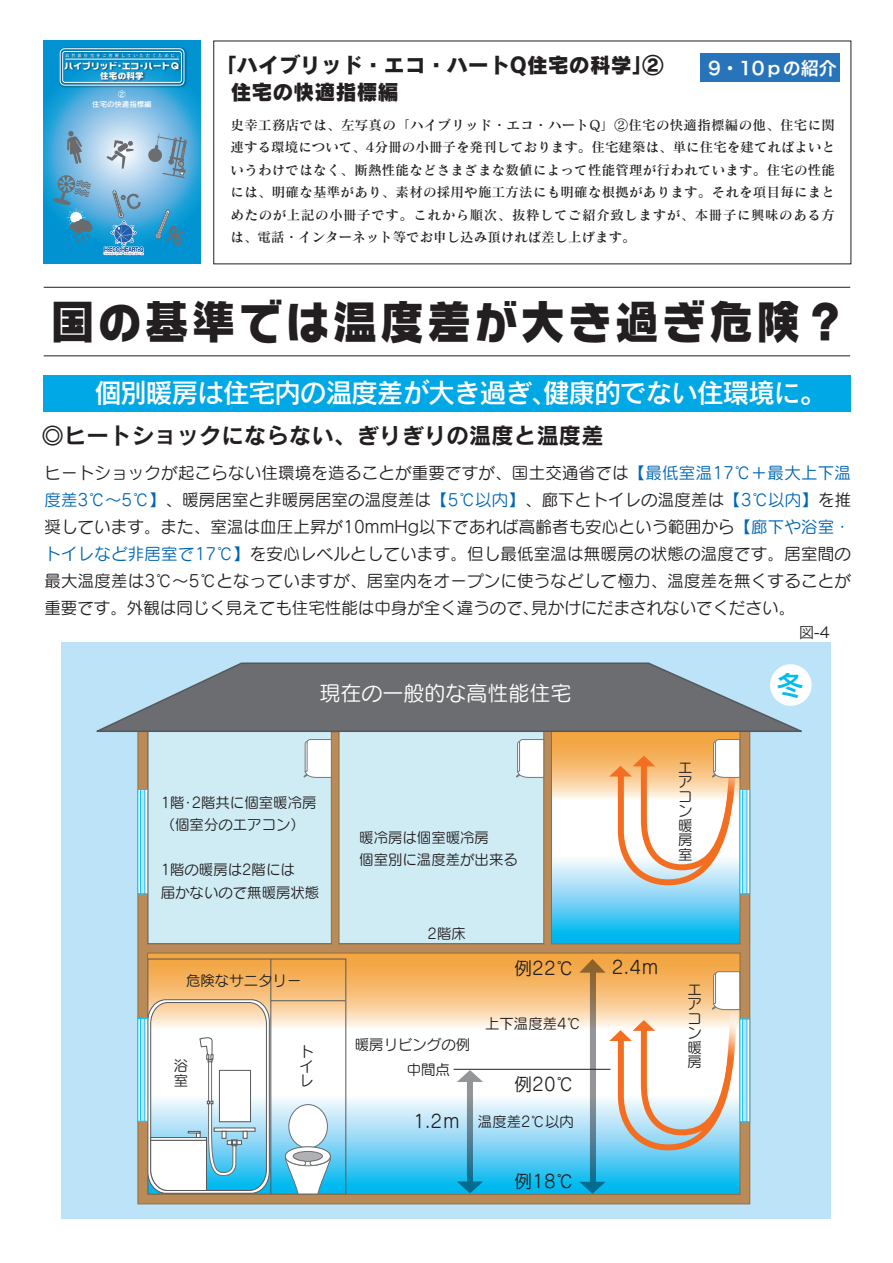
<style>
.page{position:relative;width:893px;height:1263px;background:#fff}
.page>*{position:absolute;margin:0;border:0;box-sizing:border-box;transform-origin:0 0}
.t1{font:45px "NIS WNKS L10 S10 83 pv RKSJ H";letter-spacing:.1em;color:#231f20;scale:.95 1}
.t2{font:28.05px "Rodin CID DB";color:#00bcf1}
.t3{font:27px "Rodin CID DB";letter-spacing:-.05em;color:#fff}
.t4{font:22.5px "Rodin CID B";color:#231f20}
.t5{font:21px/27px "Rodin CID EB";color:#231f20}
.t6{font:21px "Seurat CID M";color:#fff}
.t7{font:18px "Seurat CID M";color:#231f20}
.t8{font:18px "Hira Kaku Pro W6";color:#fff}
.t9{font:16.5px/27px "Seurat CID M";color:#231f20;text-align:justify}
.t10{font:15px "Hira Kaku Pro W3";color:#231f20}
.t11{font:14.4px/14.4px "Seurat CID M";color:#231f20}
.t12{font:13.5px/22.5px "Matisse CID DB";color:#231f20;text-align:justify}
.t13{font:8.4px/10.4px "NIS WNKS L10 S10 83 pv RKSJ H";letter-spacing:.04em;color:#fff;text-align:center}
.t14{font:7.35px "Rodin CID DB";color:#fff}
.t15{font:4.2px "Matisse CID DB";letter-spacing:.54em;color:#fff;scale:.95 1}
.s1{color:#0166b3}
.s2{font-size:18px}
</style>
<div class="page">
<div style="left:700px;top:54px;width:140px;height:28px;background:#2874bb"></div>
<svg style="left:43px;top:41px;width:158px;height:223px;background:#49acdc"></svg>
<svg style="left:148px;top:133px;width:39px;height:45px;background:#85aac5"></svg>
<svg style="left:155px;top:210px;width:30px;height:36px"></svg>
<svg style="left:65px;top:131px;width:17px;height:33px"></svg>
<svg style="left:107px;top:140px;width:27px;height:29px"></svg>
<svg style="left:52px;top:174px;width:39px;height:53px;background:#50a1c9"></svg>
<div style="left:82px;top:220px;width:9px;height:9px;background:#6b6b6e;border-radius:4px"></div>
<div style="left:78px;top:219px;width:8px;height:8px;background:#6b6b6e;border-radius:3px"></div>
<div style="left:74px;top:221px;width:8px;height:8px;background:#6b6b6e;border-radius:4px"></div>
<svg style="left:69px;top:222px;width:9px;height:9px"></svg>
<div style="left:74px;top:225px;width:9px;height:9px;background:#6b6b6e;border-radius:4px"></div>
<div style="left:79px;top:222px;width:9px;height:10px;background:#6b6b6e;border-radius:4px"></div>
<div style="left:84px;top:223px;width:9px;height:9px;background:#6b6b6e;border-radius:4px"></div>
<svg style="left:74px;top:233px;width:15px;height:9px"></svg>
<svg style="left:104px;top:190px;width:40px;height:67px;background:#5fa5d1"></svg>
<img style="left:58px;top:47px;width:129px;height:42px">
<div style="left:60px;top:48px;width:124px;height:38px;border:1px solid #fff;border-radius:5px"></div>
<img style="left:61px;top:50px;width:124px;height:36px">
<img style="left:183px;top:52px;width:3px;height:9px">
<img style="left:63px;top:49px;width:120px;height:34px">
<img style="left:64px;top:57px;width:118px;height:5px">
<hr style="left:65px;top:59px;width:114px;height:1px;background:#fff">
<hr style="left:44px;top:287px;width:806px;height:1px;background:#231f20">
<hr style="left:44px;top:355px;width:806px;height:1px;background:#231f20">
<div style="left:43px;top:375px;width:808px;height:36px;background:#00a8e6"></div>
<div style="left:62px;top:642px;width:769px;height:577px;background:#bce3f8"></div>
<svg style="left:770px;top:664px;width:42px;height:42px"></svg>
<svg style="left:137px;top:733px;width:613px;height:472px;background:#c5d5cd"></svg>
<svg style="left:303px;top:739px;width:29px;height:39px"></svg>
<svg style="left:516px;top:739px;width:28px;height:39px"></svg>
<svg style="left:609px;top:739px;width:131px;height:146px;background:#f2d3b5"></svg>
<svg style="left:579px;top:959px;width:161px;height:235px;background:#c4d0c6"></svg>
<svg style="left:96px;top:662px;width:712px;height:71px"></svg>
<svg style="left:138px;top:1018px;width:10px;height:104px"></svg>
<svg style="left:140px;top:1018px;width:5px;height:104px"></svg>
<div style="left:138px;top:789px;width:10px;height:105px;background:#b4eafa;border:1px solid #15c0f2"></div>
<svg style="left:140px;top:789px;width:5px;height:105px"></svg>
<div style="left:740px;top:789px;width:10px;height:105px;background:#9ae4f9;border:1px solid #15c0f2"></div>
<svg style="left:742px;top:789px;width:5px;height:105px"></svg>
<div style="left:740px;top:1019px;width:10px;height:103px;background:#9ae4f9;border:1px solid #15c0f2"></div>
<svg style="left:742px;top:1019px;width:5px;height:103px"></svg>
<svg style="left:285px;top:1104px;width:46px;height:91px;background:#c5e0e9"></svg>
<svg style="left:147px;top:999px;width:123px;height:195px;background:#d1e2e6"></svg>
<p class="t15" style="left:66px;top:53px;width:123px">高性能住宅をご理解していただくために。</p>
<p class="t13" style="left:65px;top:60px;width:116px">ハイブリッド・エコ・ハートＱ住宅の科学</p>
<p class="t14" style="left:118px;top:90px;width:9px">②</p>
<p class="t14" style="left:92px;top:100px;width:61px">住宅の快適指標編</p>
<p class="t5" style="left:230px;top:51px;width:435px;text-indent:-14px">「ハイブリッド・エコ・ハートQ住宅の科学」②住宅の快適指標編</p>
<p class="t12" style="left:231px;top:113px;width:606px">史幸工務店では、左写真の「ハイブリッド・エコ・ハートQ」②住宅の快適指標編の他、住宅に関連する環境について、4分冊の小冊子を発刊しております。住宅建築は、単に住宅を建てればよいというわけではなく、断熱性能などさまざまな数値によって性能管理が行われています。住宅の性能には、明確な基準があり、素材の採用や施工方法にも明確な根拠があります。それを項目毎にまとめたのが上記の小冊子です。これから順次、抜粋してご紹介致しますが、本冊子に興味のある方は、電話・インターネット等でお申し込み頂ければ差し上げます。</p>
<p class="t8" style="left:708px;top:52px;width:130px">9・10ｐの紹介</p>
<h1 class="t1" style="left:51px;top:294px;width:839px">国の基準では温度差が大き過ぎ危険？</h1>
<h3 class="t3" style="left:95px;top:375px;width:733px">個別暖房は住宅内の温度差が大き過ぎ、健康的でない住環境に。</h3>
<h3 class="t4" style="left:41px;top:421px;width:564px">◎ヒートショックにならない、ぎりぎりの温度と温度差</h3>
<p class="t9" style="left:44px;top:459px;width:808px">ヒートショックが起こらない住環境を造ることが重要ですが、国土交通省では<span class="s1">【最低室温17℃＋最大上下温度差3℃～5℃】</span>、暖房居室と非暖房居室の温度差は<span class="s1">【5℃以内】</span>、廊下とトイレの温度差は<span class="s1">【3℃以内】</span>を推奨しています。また、室温は血圧上昇が10mmHg以下であれば高齢者も安心という範囲から<span class="s1">【廊下や浴室・トイレなど非居室で17℃】</span>を安心レベルとしています。但し最低室温は無暖房の状態の温度です。居室間の最大温度差は3℃～5℃となっていますが、居室内をオープンに使うなどして極力、温度差を無くすることが重要です。外観は同じく見えても住宅性能は中身が全く違うので､見かけにだまされないでください。</p>
<p class="t10" style="left:799px;top:619px;width:32px">図-4</p>
<p class="t6" style="left:319px;top:679px;width:253px">現在の一般的な高性能住宅</p>
<h2 class="t2" style="left:776px;top:667px;width:30px">冬</h2>
<p class="t11" style="left:161px;top:791px;width:157px;line-height:22.5px">1階･2階共に個室暖冷房（個室分のエアコン）</p>
<p class="t11" style="left:161px;top:858px;width:160px;line-height:22.5px">1階の暖房は2階には<br>届かないので無暖房状態</p>
<p class="t11" style="left:186px;top:972px;width:117px">危険なサニタリー</p>
<p class="t11" style="left:174px;top:1058px;width:15px">浴室</p>
<p class="t11" style="left:299px;top:1044px;width:15px;text-align:justify">トイレ</p>
<p class="t11" style="left:359px;top:825px;width:160px;line-height:22.5px">暖冷房は個室暖冷房<br>個室別に温度差が出来る</p>
<p class="t11" style="left:428px;top:925px;width:40px">2階床</p>
<p class="t11" style="left:407px;top:1032px;width:65px;line-height:24.6px;text-indent:-52px">暖房リビングの例中間点</p>
<p class="t7" style="left:514px;top:957px;width:61px">例22℃</p>
<p class="t11" style="left:485px;top:1016px;width:97px">上下温度差4℃</p>
<p class="t7" style="left:514px;top:1073px;width:61px">例20℃</p>
<p class="t11" style="left:413px;top:1113px;width:162px"><span class="s2">1.2ｍ</span> 温度差2℃以内</p>
<p class="t7" style="left:514px;top:1170px;width:61px">例18℃</p>
<p class="t11" style="left:678px;top:760px;width:15px;text-align:justify">エアコン暖房室</p>
<p class="t7" style="left:612px;top:956px;width:49px">2.4ｍ</p>
<p class="t11" style="left:688px;top:982px;width:15px;text-align:justify">エアコン暖房</p>
</div>
